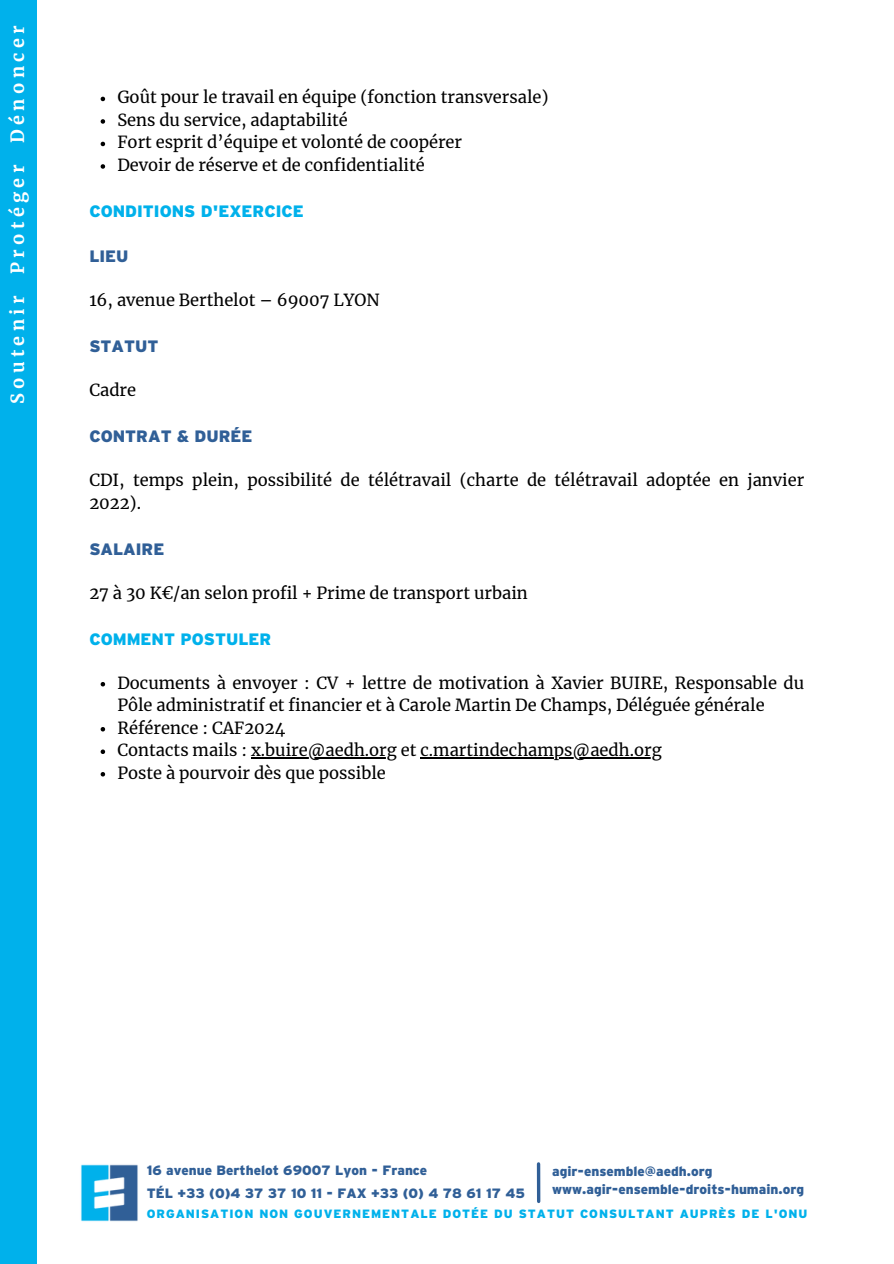
<style>
.page{position:relative;width:894px;height:1264px;background:#fff}
.page>*{position:absolute;margin:0;border:0;box-sizing:border-box;transform-origin:0 0}
.t1{font:700 18px "Merriweather";letter-spacing:.245em;color:#fff}
.t2{font:16.5px/22.5px "Merriweather";color:#000}
.t3{font:900 16.5px "Interstate";color:#00b1eb}
.t4{font:900 16.5px "Interstate";color:#305f97}
.t5{font:900 13.5px/23px "Interstate";color:#305f97}
.t6{font:900 12px "Interstate";letter-spacing:.08em;color:#00b1eb}
</style>
<div class="page">
<div style="left:0;top:0;width:37px;height:1263px;background:#00b1eb"></div>
<img style="left:81px;top:1164px;width:57px;height:58px">
<svg style="left:536px;top:1163px;width:4px;height:38px"></svg>
<svg style="left:101px;top:97px;width:4px;height:4px"></svg>
<svg style="left:101px;top:119px;width:4px;height:5px"></svg>
<svg style="left:101px;top:142px;width:4px;height:4px"></svg>
<svg style="left:101px;top:164px;width:4px;height:5px"></svg>
<svg style="left:101px;top:682px;width:4px;height:4px"></svg>
<svg style="left:101px;top:727px;width:4px;height:4px"></svg>
<svg style="left:101px;top:749px;width:4px;height:5px"></svg>
<hr style="left:251px;top:757px;width:146px;height:1px;background:#000">
<hr style="left:420px;top:757px;width:241px;height:1px;background:#000">
<svg style="left:101px;top:772px;width:4px;height:4px"></svg>
<p class="t1" style="left:6px;top:404px;width:380px;rotate:-90deg">Soutenir Protéger Dénoncer</p>
<p class="t2" style="left:117px;top:86px;width:432px">Goût pour le travail en équipe (fonction transversale)<br>Sens du service, adaptabilité<br>Fort esprit d’équipe et volonté de coopérer<br>Devoir de réserve et de confidentialité</p>
<p class="t3" style="left:89px;top:202px;width:216px">CONDITIONS D'EXERCICE</p>
<p class="t4" style="left:89px;top:247px;width:41px">LIEU</p>
<p class="t2" style="left:89px;top:289px;width:292px">16, avenue Berthelot – 69007 LYON</p>
<p class="t4" style="left:89px;top:337px;width:71px">STATUT</p>
<p class="t2" style="left:89px;top:379px;width:48px">Cadre</p>
<p class="t4" style="left:89px;top:427px;width:165px">CONTRAT &amp; DURÉE</p>
<p class="t2" style="left:89px;top:469px;width:716px">CDI, temps plein, possibilité de télétravail (charte de télétravail adoptée en janvier<br>2022).</p>
<p class="t4" style="left:89px;top:539px;width:77px">SALAIRE</p>
<p class="t2" style="left:89px;top:581px;width:440px">27 à 30 K€/an selon profil + Prime de transport urbain</p>
<p class="t3" style="left:89px;top:629px;width:183px">COMMENT POSTULER</p>
<p class="t2" style="left:117px;top:671px;width:688px">Documents à envoyer : CV + lettre de motivation à Xavier BUIRE, Responsable du Pôle administratif et financier et à Carole Martin De Champs, Déléguée générale Référence : CAF2024<br>Contacts mails : x.buire@aedh.org et c.martindechamps@aedh.org<br>Poste à pourvoir dès que possible</p>
<p class="t5" style="left:147px;top:1158px;width:380px">16 avenue Berthelot 69007 Lyon - France<br>TÉL +33 (0)4 37 37 10 11 - FAX +33 (0) 4 78 61 17 45</p>
<p class="t6" style="left:147px;top:1206px;width:662px">ORGANISATION NON GOUVERNEMENTALE DOTÉE DU STATUT CONSULTANT AUPRÈS DE L'ONU</p>
<p class="t5" style="left:552px;top:1162px;width:253px;line-height:18px">agir-ensemble@aedh.org www.agir-ensemble-droits-humain.org</p>
</div>
